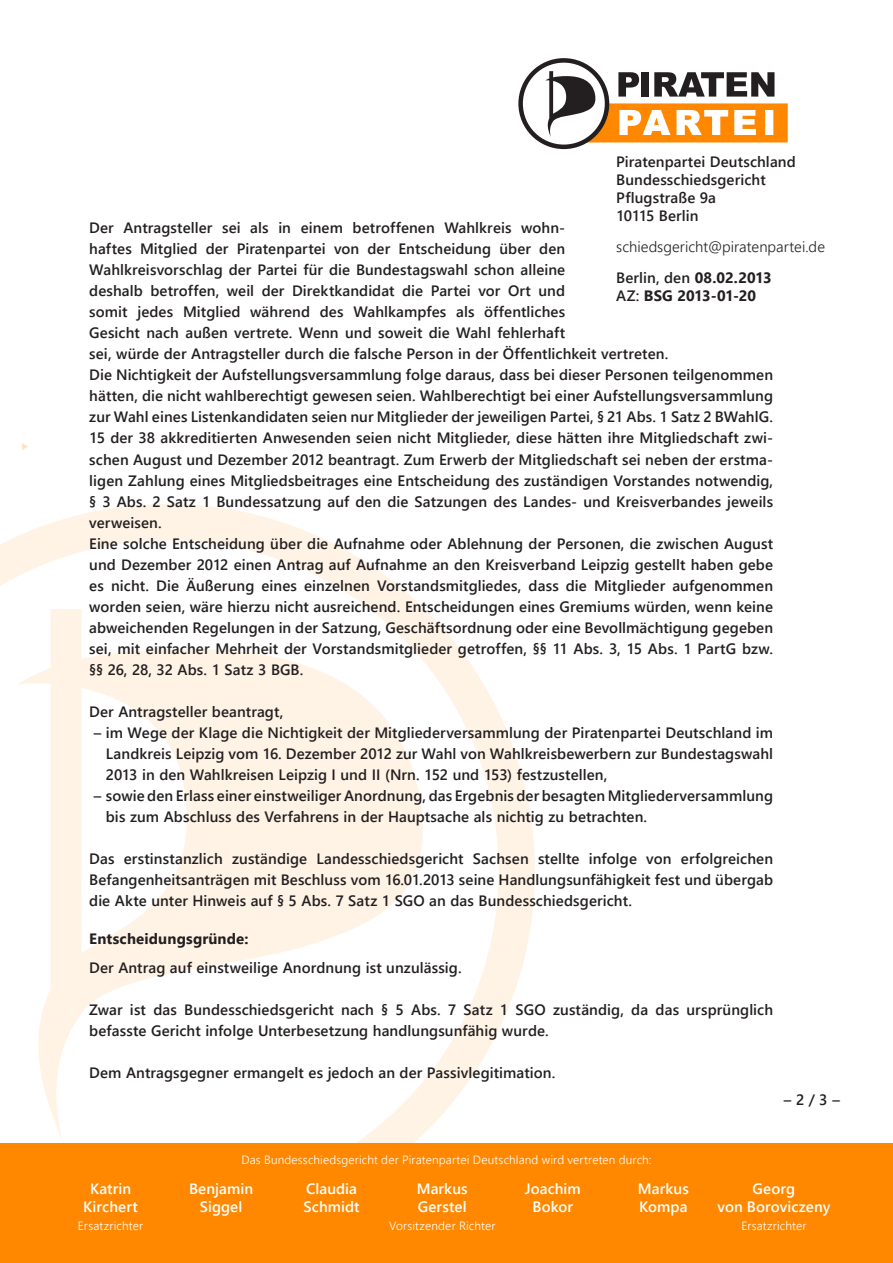
<style>
.page{position:relative;width:893px;height:1263px;background:#fff}
.page>*{position:absolute;margin:0;border:0;box-sizing:border-box;transform-origin:0 0}
.t1{font:600 15px/21px "Segoe UI";letter-spacing:.005em;color:#231f20}
.t2{font:600 15px/18px "Segoe UI";letter-spacing:.005em;color:#fff;text-align:center}
.t3{font:300 15px/30.8px "Segoe UI";color:#231f20}
.t4{font:700 15px "Segoe UI";letter-spacing:.01em;color:#231f20}
.t5{font:300 12px "Segoe UI";letter-spacing:.01em;color:#fff}
.s1{font-weight:600}
.s2{font-weight:700}
</style>
<div class="page">
<svg style="left:0;top:504px;width:535px;height:640px"></svg>
<div style="left:0;top:1144px;width:893px;height:119px;background:#f80"></div>
<svg style="left:518px;top:58px;width:270px;height:91px"></svg>
<svg style="left:22px;top:443px;width:6px;height:7px"></svg>
<p class="t1" style="left:616px;top:152px;width:181px;line-height:18px">Piratenpartei Deutschland<br>Bundesschiedsgericht<br>Pflugstraße 9a<br>10115 Berlin</p>
<p class="t3" style="left:616px;top:231px;width:210px">schiedsgericht@piratenpartei.de<br><span class="s1">Berlin, den</span> <span class="s2">08.02.2013</span></p>
<p class="t4" style="left:616px;top:284px;width:141px"><span class="s1">AZ:</span> BSG 2013-01-20</p>
<p class="t1" style="left:89px;top:217px;width:685px">Der Antragsteller sei als in einem betroffenen Wahlkreis wohn-<br>haftes Mitglied der Piratenpartei von der Entscheidung über den<br>Wahlkreisvorschlag der Partei für die Bundestagswahl schon alleine<br>deshalb betroffen, weil der Direktkandidat die Partei vor Ort und<br>somit jedes Mitglied während des Wahlkampfes als öffentliches<br>Gesicht nach außen vertrete. Wenn und soweit die Wahl fehlerhaft<br>sei, würde der Antragsteller durch die falsche Person in der Öffentlichkeit vertreten.<br>Die Nichtigkeit der Aufstellungsversammlung folge daraus, dass bei dieser Personen teilgenommen hätten, die nicht wahlberechtigt gewesen seien. Wahlberechtigt bei einer Aufstellungsversammlung zur Wahl eines Listenkandidaten seien nur Mitglieder der jeweiligen Partei, § 21 Abs. 1 Satz 2 BWahlG.<br>15 der 38 akkreditierten Anwesenden seien nicht Mitglieder, diese hätten ihre Mitgliedschaft zwi&shy;schen August und Dezember 2012 beantragt. Zum Erwerb der Mitgliedschaft sei neben der erstma&shy;ligen Zahlung eines Mitgliedsbeitrages eine Entscheidung des zuständigen Vorstandes notwendig, § 3 Abs. 2 Satz 1 Bundessatzung auf den die Satzungen des Landes- und Kreisverbandes jeweils verweisen.<br>Eine solche Entscheidung über die Aufnahme oder Ablehnung der Personen, die zwischen August und Dezember 2012 einen Antrag auf Aufnahme an den Kreisverband Leipzig gestellt haben gebe es nicht. Die Äußerung eines einzelnen Vorstandsmitgliedes, dass die Mitglieder aufgenommen worden seien, wäre hierzu nicht ausreichend. Entscheidungen eines Gremiums würden, wenn keine abweichenden Regelungen in der Satzung, Geschäftsordnung oder eine Bevollmächtigung gegeben sei, mit einfacher Mehrheit der Vorstandsmitglieder getroffen, §§ 11 Abs. 3, 15 Abs. 1 PartG bzw. §§ 26, 28, 32 Abs. 1 Satz 3 BGB.</p>
<p class="t1" style="left:89px;top:700px;width:196px">Der Antragsteller beantragt,</p>
<p class="t1" style="left:106px;top:721px;width:669px;text-align:justify;text-indent:-12px">– im Wege der Klage die Nichtigkeit der Mitgliederversammlung der Piratenpartei Deutschland im Landkreis Leipzig vom 16. Dezember 2012 zur Wahl von Wahlkreisbewerbern zur Bundestagswahl 2013 in den Wahlkreisen Leipzig I und II (Nrn. 152 und 153) festzustellen,</p>
<p class="t1" style="left:106px;top:784px;width:669px;text-indent:-12px">– sowie den Erlass einer einstweiliger Anordnung, das Ergebnis der besagten Mitgliederversammlung bis zum Abschluss des Verfahrens in der Hauptsache als nichtig zu betrachten.</p>
<p class="t1" style="left:89px;top:847px;width:685px;text-align:justify">Das erstinstanzlich zuständige Landesschiedsgericht Sachsen stellte infolge von erfolgreichen Befangenheitsanträgen mit Beschluss vom 16.01.2013 seine Handlungsunfähigkeit fest und übergab die Akte unter Hinweis auf § 5 Abs. 7 Satz 1 SGO an das Bundesschiedsgericht.</p>
<p class="t4" style="left:89px;top:927px;width:161px">Entscheidungsgründe:</p>
<p class="t1" style="left:89px;top:957px;width:374px">Der Antrag auf einstweilige Anordnung ist unzulässig.</p>
<p class="t1" style="left:89px;top:999px;width:685px">Zwar ist das Bundesschiedsgericht nach § 5 Abs. 7 Satz 1 SGO zuständig, da das ursprünglich befasste Gericht infolge Unterbesetzung handlungsunfähig wurde.</p>
<p class="t1" style="left:89px;top:1062px;width:468px">Dem Antragsgegner ermangelt es jedoch an der Passivlegitimation.</p>
<p class="t2" style="left:83px;top:1179px;width:56px">Katrin<br>Kirchert</p>
<p class="t5" style="left:78px;top:1217px;width:67px">Ersatzrichter</p>
<p class="t5" style="left:241px;top:1150px;width:411px">Das Bundesschiedsgericht der Piratenpartei Deutschland wird vertreten durch:</p>
<p class="t1" style="left:784px;top:1088px;width:58px">–2 / 3–</p>
<p class="t2" style="left:189px;top:1179px;width:65px">Benjamin<br>Siggel</p>
<p class="t2" style="left:304px;top:1179px;width:58px;text-align:left">Claudia<br>Schmidt</p>
<p class="t2" style="left:717px;top:1179px;width:114px">Georg<br>von Boroviczeny</p>
<p class="t5" style="left:741px;top:1217px;width:67px">Ersatzrichter</p>
<p class="t2" style="left:417px;top:1179px;width:52px;text-align:left">Markus<br>Gerstel</p>
<p class="t5" style="left:389px;top:1217px;width:108px">Vorsitzender Richter</p>
<p class="t2" style="left:525px;top:1179px;width:58px">Joachim<br>Bokor</p>
<p class="t2" style="left:638px;top:1179px;width:52px;text-align:left">Markus<br>Kompa</p>
</div>
